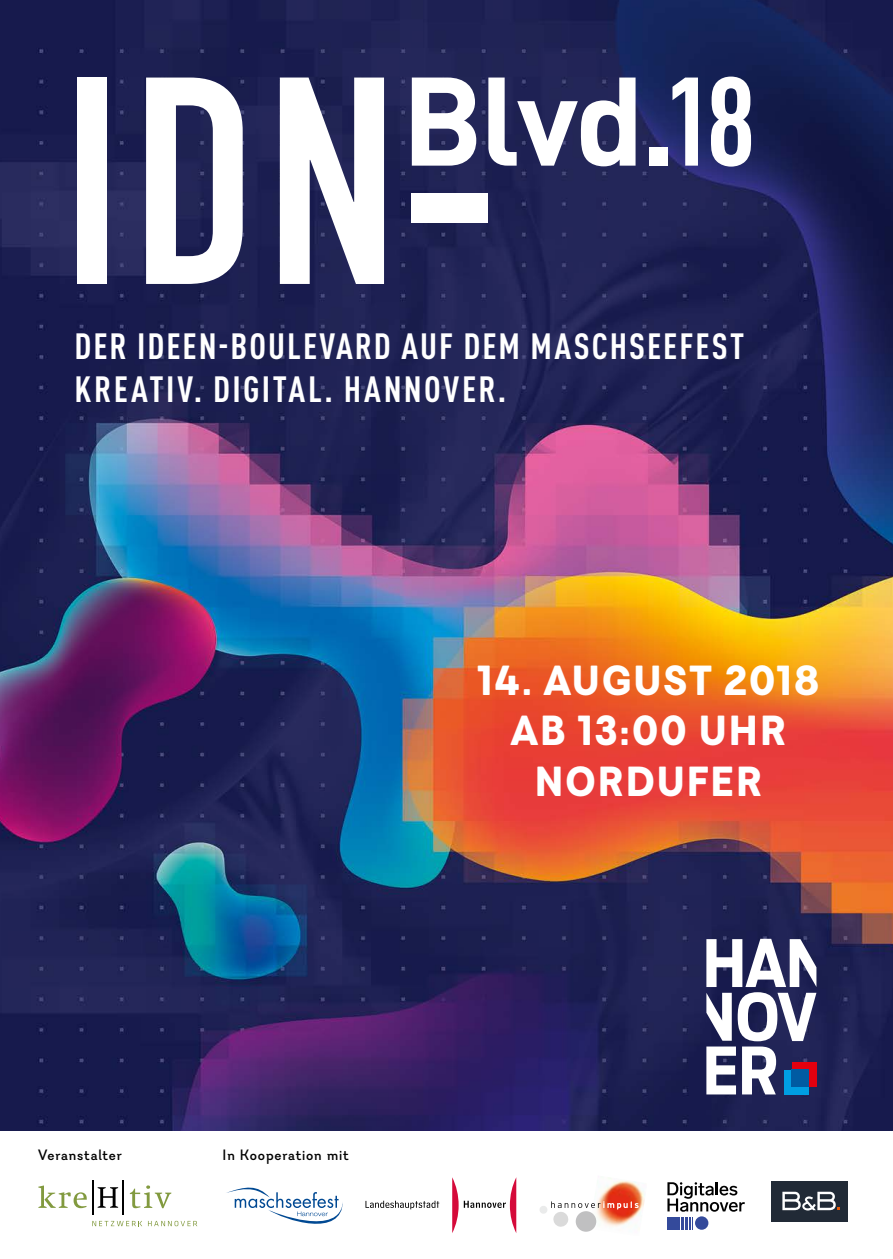
<style>
.page{position:relative;width:893px;height:1259px;background:#fff}
.page>*{position:absolute;margin:0;border:0;box-sizing:border-box;transform-origin:0 0}
.t1{font:900 42px/50.4px "Javiera";letter-spacing:.05em;color:#fff;text-align:center}
.t2{font:700 condensed 36px/43.2px "DINOT";letter-spacing:.06em;color:#fff}
.t3{font:500 15px "Javiera";letter-spacing:.05em;color:#000}
</style>
<div class="page">
<img style="left:0;top:0;width:893px;height:1131px">
<svg style="left:706px;top:938px;width:110px;height:156px"></svg>
<hr style="left:92px;top:1180px;width:2px;height:34px;background:#000">
<hr style="left:122px;top:1180px;width:1px;height:34px;background:#000">
<svg style="left:98px;top:1187px;width:20px;height:20px"></svg>
<svg style="left:38px;top:1185px;width:49px;height:23px"></svg>
<svg style="left:130px;top:1185px;width:41px;height:23px"></svg>
<svg style="left:92px;top:1221px;width:50px;height:5px"></svg>
<svg style="left:148px;top:1220px;width:49px;height:6px"></svg>
<div style="left:771px;top:1180px;width:77px;height:41px;background:#212a36"></div>
<svg style="left:782px;top:1191px;width:57px;height:19px"></svg>
<svg style="left:226px;top:1187px;width:117px;height:36px"></svg>
<div style="left:77px;top:78px;width:30px;height:206px;background:#fff"></div>
<svg style="left:146px;top:78px;width:97px;height:206px"></svg>
<svg style="left:280px;top:78px;width:104px;height:206px"></svg>
<div style="left:412px;top:194px;width:76px;height:29px;background:#fff"></div>
<svg style="left:412px;top:78px;width:64px;height:88px"></svg>
<svg style="left:488px;top:78px;width:147px;height:88px"></svg>
<div style="left:649px;top:147px;width:19px;height:19px;background:#fff"></div>
<svg style="left:672px;top:78px;width:26px;height:88px"></svg>
<svg style="left:711px;top:77px;width:40px;height:90px"></svg>
<img style="left:589px;top:1177px;width:56px;height:54px">
<div style="left:553px;top:1211px;width:16px;height:16px;background:#dadada;border-radius:7px"></div>
<div style="left:539px;top:1205px;width:9px;height:9px;background:#eaebeb;border-radius:3px"></div>
<div style="left:576px;top:1211px;width:20px;height:20px;background:#c0c0c1;border-radius:50%"></div>
<svg style="left:551px;top:1201px;width:88px;height:8px"></svg>
<svg style="left:365px;top:1200px;width:74px;height:9px"></svg>
<svg style="left:452px;top:1177px;width:64px;height:56px"></svg>
<svg style="left:667px;top:1182px;width:78px;height:47px"></svg>
<p class="t2" style="left:75px;top:324px;width:671px">DER IDEEN-BOULEVARD AUF DEM MASCHSEEFEST<br>KREATIV. DIGITAL. HANNOVER.</p>
<p class="t1" style="left:478px;top:654px;width:343px">14. AUGUST 2018<br>AB 13:00 UHR<br>NORDUFER</p>
<p class="t3" style="left:38px;top:1145px;width:85px">Veranstalter</p>
<p class="t3" style="left:223px;top:1145px;width:128px">In Kooperation mit</p>
</div>
